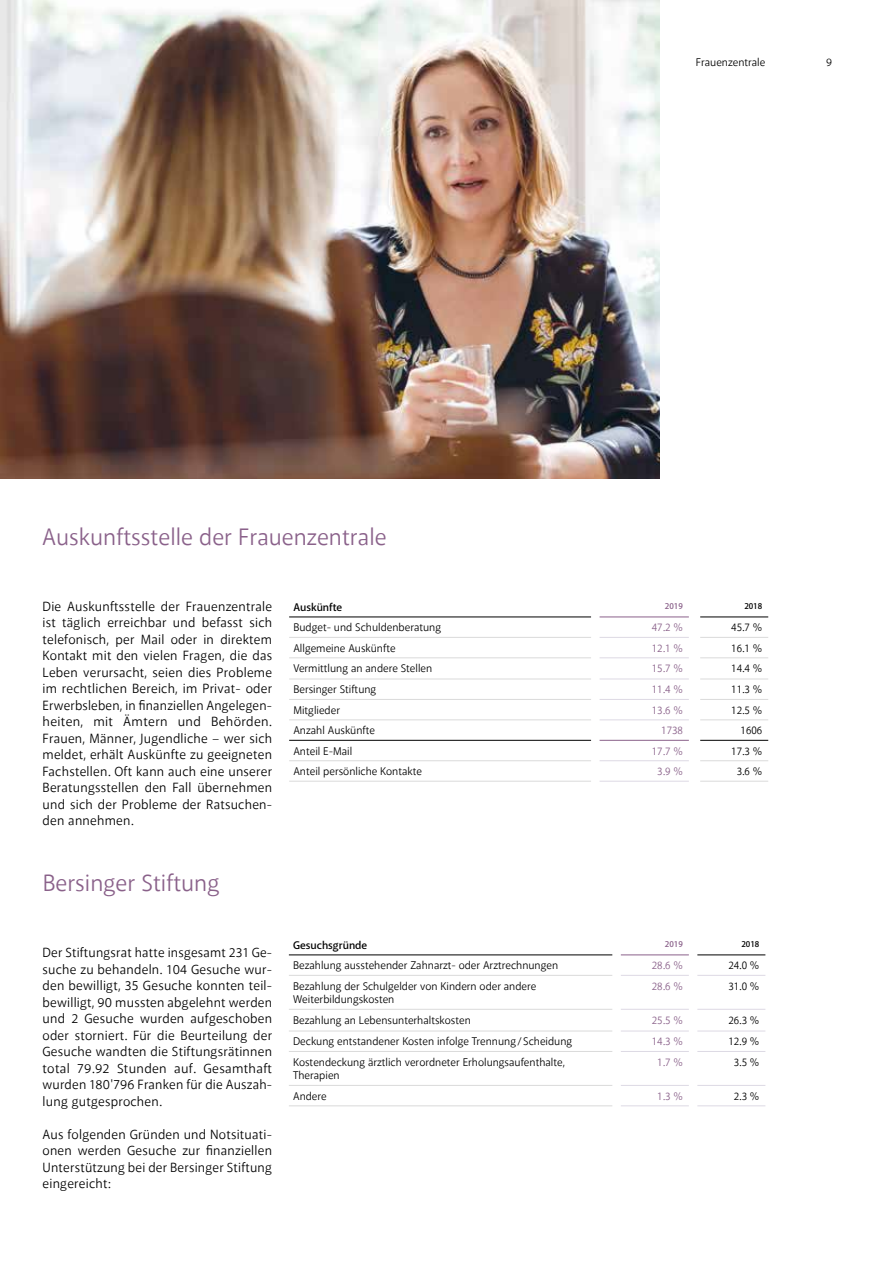
<style>
.page{position:relative;width:893px;height:1263px;background:#fff}
.page>*{position:absolute;margin:0;border:0;box-sizing:border-box;transform-origin:0 0}
.t1{font:24px "Akagi";color:#8a618a}
.t2{font:13.5px/16.5px "Akagi";letter-spacing:.015em;color:#000;text-align:justify}
.t3{font:11.25px/13.5px "Akagi";color:#000}
.t4{font:11.25px "Akagi";color:#8a618a}
.t5{font:600 11.25px "Akagi";color:#000}
.t6{font:600 9px "Akagi";color:#8a618a}
.t7{font:600 9px "Akagi";color:#000}
</style>
<div class="page">
<hr style="left:289px;top:637px;width:302px;height:1px;background:#dadada">
<hr style="left:289px;top:657px;width:302px;height:1px;background:#dadada">
<hr style="left:289px;top:679px;width:302px;height:1px;background:#dadada">
<hr style="left:289px;top:699px;width:302px;height:1px;background:#dadada">
<hr style="left:289px;top:720px;width:302px;height:1px;background:#dadada">
<hr style="left:289px;top:760px;width:302px;height:1px;background:#dadada">
<hr style="left:289px;top:781px;width:302px;height:1px;background:#dadada">
<hr style="left:600px;top:740px;width:89px;height:1px;background:#8a618a">
<hr style="left:289px;top:740px;width:302px;height:1px;background:#000">
<hr style="left:289px;top:617px;width:302px;height:1px;background:#000">
<hr style="left:600px;top:616px;width:89px;height:1px;background:#8a618a">
<hr style="left:700px;top:616px;width:68px;height:1px;background:#000">
<hr style="left:700px;top:637px;width:68px;height:1px;background:#dadada">
<hr style="left:700px;top:657px;width:68px;height:1px;background:#dadada">
<hr style="left:700px;top:679px;width:68px;height:1px;background:#dadada">
<hr style="left:700px;top:699px;width:68px;height:1px;background:#dadada">
<hr style="left:700px;top:720px;width:68px;height:1px;background:#dadada">
<hr style="left:700px;top:760px;width:68px;height:1px;background:#dadada">
<hr style="left:700px;top:781px;width:68px;height:1px;background:#dadada">
<hr style="left:700px;top:740px;width:68px;height:1px;background:#000">
<hr style="left:600px;top:637px;width:89px;height:1px;background:#ddd9e4">
<hr style="left:600px;top:657px;width:89px;height:1px;background:#ddd9e4">
<hr style="left:600px;top:679px;width:89px;height:1px;background:#ddd9e4">
<hr style="left:600px;top:699px;width:89px;height:1px;background:#ddd9e4">
<hr style="left:600px;top:720px;width:89px;height:1px;background:#ddd9e4">
<hr style="left:600px;top:760px;width:89px;height:1px;background:#ddd9e4">
<hr style="left:600px;top:781px;width:89px;height:1px;background:#ddd9e4">
<hr style="left:289px;top:955px;width:323px;height:1px;background:#000">
<hr style="left:289px;top:975px;width:323px;height:1px;background:#dadada">
<hr style="left:289px;top:1009px;width:323px;height:1px;background:#dadada">
<hr style="left:289px;top:1031px;width:323px;height:1px;background:#dadada">
<hr style="left:289px;top:1051px;width:323px;height:1px;background:#dadada">
<hr style="left:621px;top:954px;width:68px;height:1px;background:#8a618a">
<hr style="left:289px;top:1085px;width:323px;height:1px;background:#dadada">
<hr style="left:289px;top:1105px;width:323px;height:1px;background:#dadada">
<hr style="left:697px;top:954px;width:68px;height:1px;background:#000">
<hr style="left:621px;top:975px;width:68px;height:1px;background:#ddd9e4">
<hr style="left:697px;top:975px;width:68px;height:1px;background:#ddd9e4">
<hr style="left:621px;top:1009px;width:68px;height:1px;background:#ddd9e4">
<hr style="left:697px;top:1009px;width:68px;height:1px;background:#ddd9e4">
<hr style="left:621px;top:1031px;width:68px;height:1px;background:#ddd9e4">
<hr style="left:697px;top:1031px;width:68px;height:1px;background:#ddd9e4">
<hr style="left:621px;top:1051px;width:68px;height:1px;background:#ddd9e4">
<hr style="left:697px;top:1051px;width:68px;height:1px;background:#ddd9e4">
<hr style="left:621px;top:1085px;width:68px;height:1px;background:#ddd9e4">
<hr style="left:697px;top:1085px;width:68px;height:1px;background:#ddd9e4">
<hr style="left:621px;top:1105px;width:68px;height:1px;background:#ddd9e4">
<hr style="left:697px;top:1105px;width:68px;height:1px;background:#ddd9e4">
<img style="left:0;top:0;width:659px;height:479px">
<h1 class="t1" style="left:42px;top:522px;width:346px">Auskunftsstelle der Frauenzentrale</h1>
<p class="t3" style="left:696px;top:55px;width:71px">Frauenzentrale</p>
<p class="t3" style="left:826px;top:55px;width:7px">9</p>
<p class="t2" style="left:43px;top:598px;width:231px">Die Auskunftsstelle der Frauenzentrale ist täglich erreichbar und befasst sich telefonisch, per Mail oder in direktem Kontakt mit den vielen Fragen, die das Leben verursacht, seien dies Probleme im rechtlichen Bereich, im Privat- oder Erwerbsleben, in finanziellen Angelegen&shy;heiten, mit Ämtern und Behörden.<br>Frauen, Männer, Jugendliche – wer sich meldet, erhält Auskünfte zu geeigneten Fachstellen. Oft kann auch eine unserer Beratungsstellen den Fall übernehmen und sich der Probleme der Ratsuchen&shy;den annehmen.</p>
<h1 class="t1" style="left:43px;top:868px;width:178px">Bersinger Stiftung</h1>
<p class="t2" style="left:43px;top:944px;width:231px">Der Stiftungsrat hatte insgesamt 231 Ge&shy;suche zu behandeln. 104 Gesuche wur&shy;den bewilligt, 35 Gesuche konnten teil&shy;bewilligt, 90 mussten abgelehnt werden und 2 Gesuche wurden aufgeschoben oder storniert. Für die Beurteilung der Gesuche wandten die Stiftungsrätinnen total 79.92 Stunden auf. Gesamthaft wurden 180'796 Franken für die Auszah&shy;lung gutgesprochen.</p>
<p class="t2" style="left:43px;top:1126px;width:231px">Aus folgenden Gründen und Notsituati&shy;onen werden Gesuche zur finanziellen Unterstützung bei der Bersinger Stiftung eingereicht:</p>
<p class="t5" style="left:293px;top:600px;width:50px">Auskünfte</p>
<p class="t6" style="left:665px;top:601px;width:19px">2019</p>
<p class="t7" style="left:744px;top:601px;width:19px">2018</p>
<p class="t3" style="left:293px;top:621px;width:149px">Budget- und Schuldenberatung</p>
<p class="t4" style="left:652px;top:621px;width:32px">47.2 %</p>
<p class="t3" style="left:731px;top:621px;width:32px">45.7 %</p>
<p class="t3" style="left:293px;top:641px;width:104px">Allgemeine Auskünfte</p>
<p class="t4" style="left:652px;top:641px;width:32px">12.1 %</p>
<p class="t3" style="left:731px;top:641px;width:32px">16.1 %</p>
<p class="t3" style="left:293px;top:662px;width:140px">Vermittlung an andere Stellen</p>
<p class="t4" style="left:652px;top:662px;width:32px">15.7 %</p>
<p class="t3" style="left:731px;top:662px;width:32px">14.4 %</p>
<p class="t3" style="left:293px;top:683px;width:84px">Bersinger Stiftung</p>
<p class="t4" style="left:652px;top:683px;width:32px">11.4 %</p>
<p class="t3" style="left:731px;top:683px;width:32px">11.3 %</p>
<p class="t3" style="left:293px;top:703px;width:48px">Mitglieder</p>
<p class="t4" style="left:652px;top:703px;width:32px">13.6 %</p>
<p class="t3" style="left:731px;top:703px;width:32px">12.5 %</p>
<p class="t3" style="left:293px;top:724px;width:83px">Anzahl Auskünfte</p>
<p class="t4" style="left:661px;top:724px;width:23px">1738</p>
<p class="t3" style="left:741px;top:724px;width:23px">1606</p>
<p class="t3" style="left:293px;top:744px;width:60px">Anteil E-Mail</p>
<p class="t4" style="left:652px;top:744px;width:32px">17.7 %</p>
<p class="t3" style="left:731px;top:744px;width:32px">17.3 %</p>
<p class="t3" style="left:293px;top:764px;width:130px">Anteil persönliche Kontakte</p>
<p class="t4" style="left:657px;top:764px;width:27px">3.9 %</p>
<p class="t3" style="left:737px;top:764px;width:27px">3.6 %</p>
<p class="t5" style="left:293px;top:938px;width:76px">Gesuchsgründe</p>
<p class="t6" style="left:665px;top:939px;width:19px">2019</p>
<p class="t7" style="left:741px;top:939px;width:19px">2018</p>
<p class="t3" style="left:293px;top:959px;width:267px">Bezahlung ausstehender Zahnarzt- oder Arztrechnungen</p>
<p class="t4" style="left:652px;top:959px;width:32px">28.6 %</p>
<p class="t3" style="left:728px;top:959px;width:32px">24.0 %</p>
<p class="t3" style="left:293px;top:979px;width:245px">Bezahlung der Schulgelder von Kindern oder andere<br>Weiterbildungskosten</p>
<p class="t4" style="left:652px;top:979px;width:32px">28.6 %</p>
<p class="t3" style="left:728px;top:979px;width:32px">31.0 %</p>
<p class="t3" style="left:293px;top:1013px;width:179px">Bezahlung an Lebensunterhaltskosten</p>
<p class="t4" style="left:652px;top:1013px;width:32px">25.5 %</p>
<p class="t3" style="left:728px;top:1013px;width:32px">26.3 %</p>
<p class="t3" style="left:293px;top:1035px;width:281px">Deckung entstandener Kosten infolge Trennung/ Scheidung</p>
<p class="t4" style="left:652px;top:1035px;width:32px">14.3 %</p>
<p class="t3" style="left:728px;top:1035px;width:32px">12.9 %</p>
<p class="t3" style="left:293px;top:1055px;width:273px">Kostendeckung ärztlich verordneter Erholungsaufenthalte,<br>Therapien</p>
<p class="t4" style="left:657px;top:1055px;width:27px">1.7 %</p>
<p class="t3" style="left:734px;top:1055px;width:27px">3.5 %</p>
<p class="t3" style="left:293px;top:1089px;width:35px">Andere</p>
<p class="t4" style="left:657px;top:1089px;width:27px">1.3 %</p>
<p class="t3" style="left:734px;top:1089px;width:27px">2.3 %</p>
</div>
